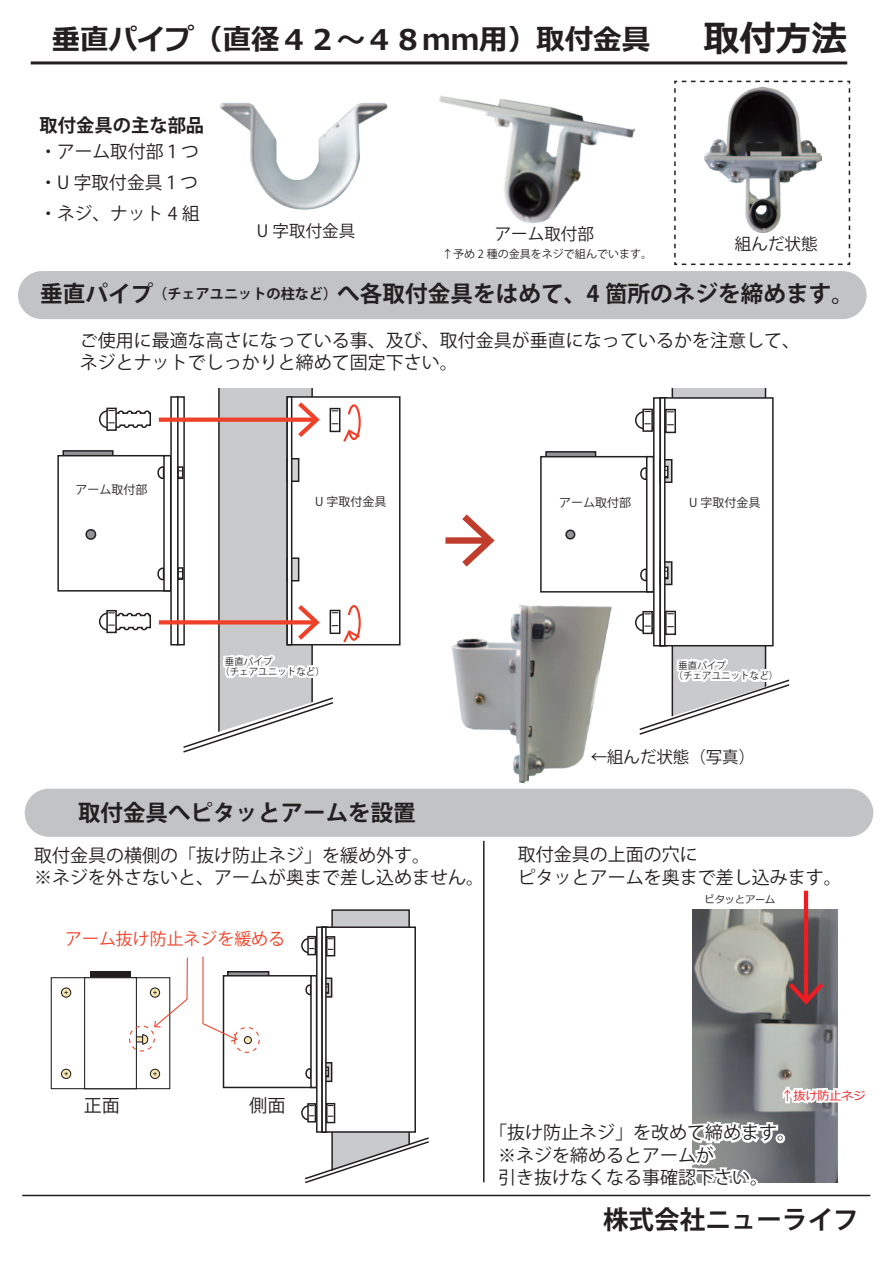
<style>
.page{position:relative;width:893px;height:1263px;background:#fff}
.page>*{position:absolute;margin:0;border:0;box-sizing:border-box;transform-origin:0 0}
.t1{font:700 36px "Meiryo";color:#231f20}
.t2{font:700 28.5px "Meiryo";color:#231f20}
.t3{font:700 25.65px "Koz Go Pro";color:#231f20}
.t4{font:700 22.65px "Koz Go Pro";color:#231f20}
.t5{font:700 22.5px "Koz Go Pro";color:#231f20}
.t6{font:700 18.3px "Koz Go Pro";color:#231f20}
.t7{font:18.15px "Koz Go Pro";color:#231f20}
.t8{font:18px/22.5px "Koz Go Pro";color:#231f20}
.t9{font:17.7px/31px "Koz Go Pro";color:#231f20;text-align:justify}
.t10{font:16.95px "Koz Go Pro";color:#ef4129}
.t11{font:16.5px "Koz Go Pro";color:#231f20}
.t12{font:12px "Koz Go Pro";color:#231f20}
.t13{font:12px "Meiryo";color:#ee1d23}
.t14{font:11.1px "Koz Go Pro";color:#231f20}
.t15{font:10.05px "Meiryo";color:#231f20}
.t16{font:9.6px/10.2px "Koz Go Pro";color:#231f20}
.s1{font-size:14.1px}
</style>
<div class="page">
<hr style="left:31px;top:61px;width:816px;height:3px;background:#231f20">
<hr style="left:483px;top:841px;width:2px;height:341px;background:#231f20">
<div style="left:63px;top:450px;width:51px;height:137px;background:#939498;border:2px solid #231f20"></div>
<div style="left:57px;top:455px;width:114px;height:137px;background:#fff;border:2px solid #231f20"></div>
<svg style="left:163px;top:455px;width:7px;height:137px"></svg>
<svg style="left:179px;top:396px;width:6px;height:249px"></svg>
<div style="left:170px;top:396px;width:9px;height:249px;background:#fff;border:2px solid #231f20"></div>
<div style="left:177px;top:567px;width:7px;height:13px;background:#474445"></div>
<svg style="left:157px;top:564px;width:26px;height:20px"></svg>
<svg style="left:183px;top:466px;width:1px;height:13px"></svg>
<svg style="left:157px;top:463px;width:26px;height:19px"></svg>
<div style="left:86px;top:530px;width:10px;height:9px;background:#939498;border-radius:50%"></div>
<div style="left:85px;top:529px;width:11px;height:11px;border:2px solid #231f20;border-radius:50%"></div>
<div style="left:635px;top:411px;width:18px;height:18px;border:2px solid #231f20;border-radius:50%"></div>
<svg style="left:642px;top:409px;width:11px;height:23px"></svg>
<div style="left:635px;top:613px;width:18px;height:19px;border:2px solid #231f20;border-radius:50%"></div>
<div style="left:672px;top:376px;width:94px;height:426px;background:#c9cacc;border:2px solid #231f20"></div>
<div style="left:545px;top:451px;width:51px;height:137px;background:#939498;border:2px solid #231f20"></div>
<div style="left:540px;top:456px;width:114px;height:137px;background:#fff;border:2px solid #231f20"></div>
<svg style="left:646px;top:456px;width:7px;height:137px"></svg>
<svg style="left:653px;top:397px;width:6px;height:212px"></svg>
<div style="left:659px;top:397px;width:115px;height:249px;background:#fff;border:2px solid #231f20"></div>
<svg style="left:665px;top:459px;width:7px;height:24px"></svg>
<svg style="left:665px;top:561px;width:7px;height:24px"></svg>
<div style="left:665px;top:409px;width:11px;height:24px;background:#231f20"></div>
<svg style="left:644px;top:410px;width:31px;height:23px"></svg>
<div style="left:662px;top:567px;width:6px;height:12px;background:#272324"></div>
<svg style="left:640px;top:565px;width:27px;height:19px"></svg>
<div style="left:662px;top:466px;width:6px;height:12px;background:#272324"></div>
<svg style="left:640px;top:464px;width:27px;height:19px"></svg>
<svg style="left:659px;top:397px;width:6px;height:212px"></svg>
<svg style="left:638px;top:609px;width:153px;height:180px"></svg>
<div style="left:566px;top:530px;width:9px;height:9px;background:#939498;border-radius:50%"></div>
<div style="left:565px;top:529px;width:10px;height:10px;border:2px solid #231f20;border-radius:50%"></div>
<div style="left:218px;top:375px;width:95px;height:384px;background:#c9cacc;border:2px solid #231f20"></div>
<div style="left:445px;top:537px;width:43px;height:7px;background:#c03d2d"></div>
<svg style="left:462px;top:514px;width:33px;height:53px"></svg>
<img style="left:452px;top:605px;width:160px;height:179px">
<div style="left:286px;top:396px;width:115px;height:249px;background:#fff;border:2px solid #231f20"></div>
<svg style="left:292px;top:458px;width:7px;height:24px"></svg>
<svg style="left:292px;top:557px;width:7px;height:24px"></svg>
<svg style="left:286px;top:396px;width:6px;height:209px"></svg>
<div style="left:99px;top:410px;width:18px;height:18px;border:2px solid #231f20;border-radius:50%"></div>
<svg style="left:106px;top:408px;width:11px;height:23px"></svg>
<svg style="left:108px;top:409px;width:43px;height:20px"></svg>
<div style="left:99px;top:612px;width:18px;height:19px;border:2px solid #231f20;border-radius:50%"></div>
<svg style="left:106px;top:610px;width:11px;height:23px"></svg>
<svg style="left:108px;top:612px;width:43px;height:19px"></svg>
<svg style="left:330px;top:610px;width:2px;height:24px"></svg>
<svg style="left:330px;top:408px;width:2px;height:24px"></svg>
<div style="left:159px;top:417px;width:156px;height:5px;background:#ef4129"></div>
<svg style="left:298px;top:402px;width:22px;height:35px"></svg>
<svg style="left:159px;top:620px;width:50px;height:4px"></svg>
<svg style="left:209px;top:605px;width:113px;height:79px"></svg>
<svg style="left:332px;top:605px;width:29px;height:37px"></svg>
<svg style="left:332px;top:404px;width:29px;height:38px"></svg>
<div style="left:182px;top:371px;width:648px;height:17px;background:#fff"></div>
<svg style="left:183px;top:696px;width:150px;height:63px"></svg>
<div style="left:301px;top:938px;width:15px;height:15px;border:2px solid #231f20;border-radius:50%"></div>
<svg style="left:307px;top:936px;width:2px;height:19px"></svg>
<div style="left:301px;top:1105px;width:15px;height:15px;border:2px solid #231f20;border-radius:50%"></div>
<svg style="left:307px;top:1103px;width:2px;height:19px"></svg>
<div style="left:331px;top:909px;width:79px;height:307px;background:#c9cacc;border:2px solid #231f20"></div>
<div style="left:227px;top:971px;width:42px;height:113px;background:#939498;border:2px solid #231f20"></div>
<div style="left:223px;top:975px;width:94px;height:113px;background:#fff;border:2px solid #231f20"></div>
<svg style="left:310px;top:975px;width:6px;height:113px"></svg>
<svg style="left:316px;top:926px;width:5px;height:207px"></svg>
<div style="left:321px;top:926px;width:95px;height:207px;background:#fff;border:2px solid #231f20"></div>
<svg style="left:321px;top:977px;width:11px;height:21px"></svg>
<svg style="left:327px;top:1062px;width:5px;height:20px"></svg>
<svg style="left:309px;top:1098px;width:26px;height:29px"></svg>
<svg style="left:309px;top:931px;width:26px;height:29px"></svg>
<svg style="left:305px;top:1063px;width:23px;height:21px"></svg>
<svg style="left:305px;top:979px;width:23px;height:21px"></svg>
<svg style="left:321px;top:926px;width:6px;height:207px"></svg>
<svg style="left:303px;top:1136px;width:128px;height:80px"></svg>
<div style="left:244px;top:1036px;width:7px;height:8px;background:#f8e7b1;border-radius:50%"></div>
<div style="left:244px;top:1036px;width:8px;height:8px;border:1px solid #231f20;border-radius:50%"></div>
<div style="left:51px;top:977px;width:119px;height:112px;background:#fff;border:1px solid #231f20"></div>
<div style="left:150px;top:987px;width:10px;height:11px;border:1px solid #231f20;border-radius:50%"></div>
<div style="left:150px;top:1069px;width:10px;height:9px;background:#f8e7b1;border-radius:50%"></div>
<div style="left:150px;top:1069px;width:10px;height:10px;border:1px solid #231f20;border-radius:50%"></div>
<div style="left:62px;top:1069px;width:9px;height:9px;background:#f8e7b1;border-radius:50%"></div>
<div style="left:61px;top:1069px;width:10px;height:10px;border:1px solid #231f20;border-radius:50%"></div>
<svg style="left:62px;top:988px;width:9px;height:9px"></svg>
<div style="left:61px;top:987px;width:10px;height:11px;border:1px solid #231f20;border-radius:50%"></div>
<div style="left:90px;top:970px;width:41px;height:111px;background:#231f20"></div>
<svg style="left:64px;top:990px;width:4px;height:4px"></svg>
<svg style="left:64px;top:1072px;width:4px;height:4px"></svg>
<svg style="left:153px;top:1072px;width:4px;height:4px"></svg>
<svg style="left:137px;top:1036px;width:5px;height:6px"></svg>
<svg style="left:142px;top:1034px;width:7px;height:11px"></svg>
<div style="left:84px;top:977px;width:53px;height:112px;background:#fff;border:1px solid #231f20"></div>
<svg style="left:153px;top:957px;width:35px;height:71px"></svg>
<svg style="left:202px;top:956px;width:36px;height:86px"></svg>
<div style="left:129px;top:1026px;width:26px;height:25px;border:1px dashed #ef4129;border-radius:50%"></div>
<div style="left:234px;top:1027px;width:26px;height:26px;border:1px dashed #ef4129;border-radius:50%"></div>
<svg style="left:674px;top:80px;width:177px;height:186px"></svg>
<div style="left:18px;top:271px;width:848px;height:48px;background:#c2c3c5;border-radius:24px"></div>
<img style="left:704px;top:88px;width:118px;height:144px">
<img style="left:220px;top:102px;width:168px;height:108px">
<img style="left:437px;top:61px;width:214px;height:162px">
<div style="left:25px;top:789px;width:848px;height:48px;background:#c2c3c5;border-radius:24px"></div>
<img style="left:692px;top:909px;width:146px;height:145px">
<hr style="left:804px;top:891px;width:4px;height:109px;background:#ee1d23">
<svg style="left:789px;top:983px;width:34px;height:22px"></svg>
<hr style="left:22px;top:1195px;width:848px;height:1px;background:#231f20">
<svg style="left:491px;top:1054px;width:380px;height:142px"></svg>
<h2 class="t2" style="left:52px;top:20px;width:600px">垂直パイプ（直径４２～４８ｍｍ用）取付金具</h2>
<h1 class="t1" style="left:703px;top:13px;width:145px">取付方法</h1>
<p class="t6" style="left:39px;top:113px;width:166px">取付金具の主な部品</p>
<p class="t9" style="left:39px;top:136px;width:162px">・アーム取付部１つ・U 字取付金具１つ・ネジ、ナット 4 組</p>
<p class="t11" style="left:257px;top:221px;width:100px">U 字取付金具</p>
<p class="t11" style="left:495px;top:223px;width:101px">アーム取付部</p>
<p class="t14" style="left:442px;top:247px;width:212px">↑予め 2 種の金具をネジで組んでいます。</p>
<p class="t11" style="left:735px;top:234px;width:84px">組んだ状態</p>
<p class="t4" style="left:40px;top:279px;width:815px">垂直パイプ<span class="s1">（チェアユニットの柱など）</span>へ各取付金具をはめて、4 箇所のネジを締めます。</p>
<p class="t8" style="left:80px;top:329px;width:721px">ご使用に最適な高さになっている事、及び、取付金具が垂直になっているかを注意して、ネジとナットでしっかりと締めて固定下さい。</p>
<p class="t12" style="left:75px;top:481px;width:73px">アーム取付部</p>
<p class="t12" style="left:315px;top:494px;width:73px">U 字取付金具</p>
<p class="t16" style="left:220px;top:657px;width:106px;text-indent:5px">垂直パイプ<br>（チェアユニットなど）</p>
<p class="t5" style="left:78px;top:799px;width:339px">取付金具へピタッとアームを設置</p>
<p class="t12" style="left:559px;top:495px;width:73px">アーム取付部</p>
<p class="t12" style="left:689px;top:495px;width:73px">U 字取付金具</p>
<p class="t16" style="left:674px;top:661px;width:106px;text-indent:5px">垂直パイプ<br>（チェアユニットなど）</p>
<p class="t11" style="left:591px;top:746px;width:166px">←組んだ状態（写真）</p>
<p class="t8" style="left:34px;top:844px;width:451px">取付金具の横側の「抜け防止ネジ」を緩め外す。<br>※ネジを外さないと、アームが奥まで差し込めません。</p>
<p class="t8" style="left:518px;top:844px;width:325px">取付金具の上面の穴に<br>ピタッとアームを奥まで差し込みます。</p>
<p class="t10" style="left:65px;top:927px;width:221px">アーム抜け防止ネジを緩める</p>
<p class="t7" style="left:84px;top:1094px;width:38px">正面</p>
<p class="t7" style="left:249px;top:1094px;width:38px">側面</p>
<p class="t15" style="left:705px;top:893px;width:72px">ピタッとアーム</p>
<p class="t13" style="left:781px;top:1087px;width:85px">↑抜け防止ネジ</p>
<p class="t8" style="left:498px;top:1122px;width:298px;text-indent:-9px">「抜け防止ネジ」を改めて締めます。※ネジを締めるとアームが<br>引き抜けなくなる事確認下さい。</p>
<h3 class="t3" style="left:603px;top:1203px;width:257px">株式会社ニューライフ</h3>
</div>
